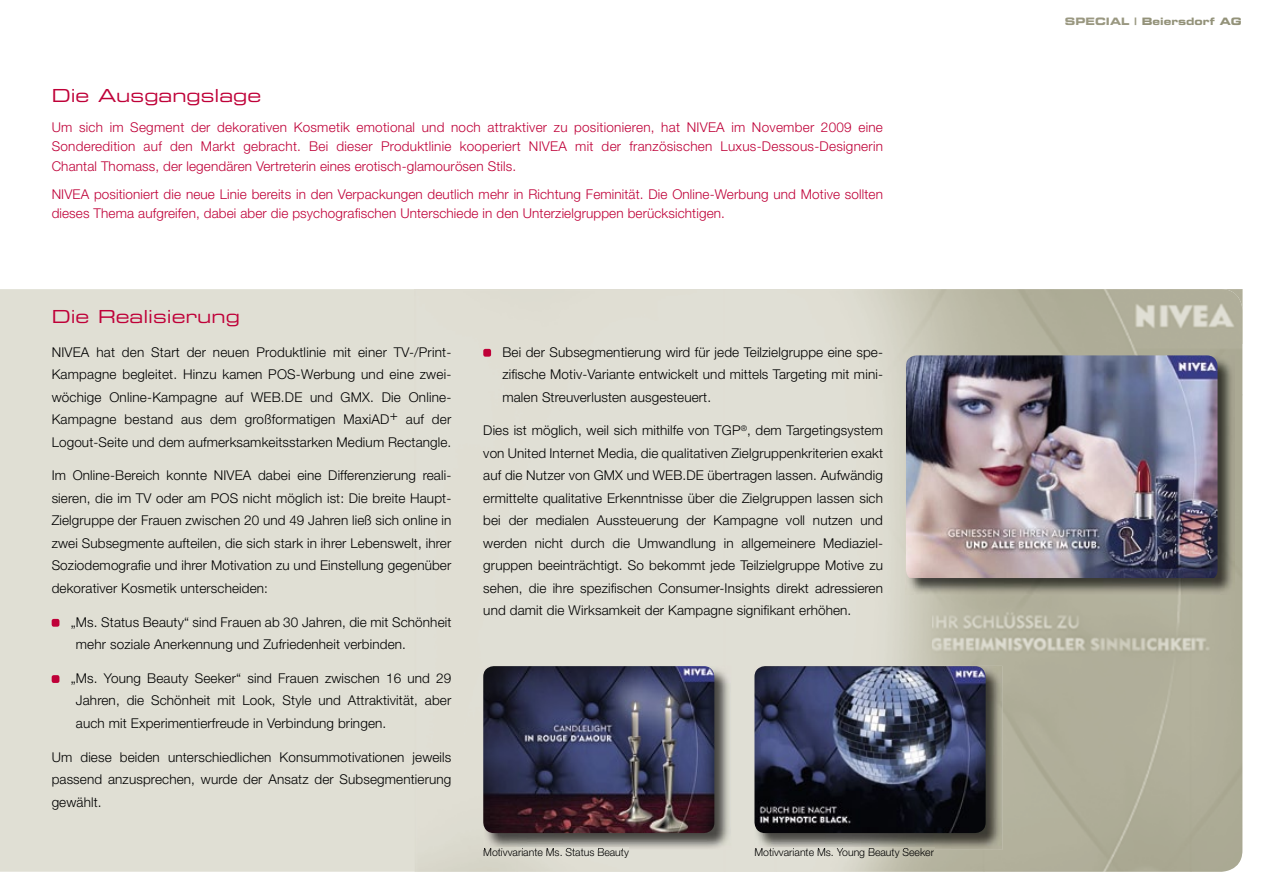
<style>
.page{position:relative;width:1263px;height:893px;background:#fff}
.page>*{position:absolute;margin:0;border:0;box-sizing:border-box;transform-origin:0 0}
.t1{font:18px "Eurostile Extended Two";color:#bf0038}
.t2{font:300 13.5px/22.5px "Helvetica Neue";letter-spacing:.01em;color:#000;text-align:justify}
.t3{font:300 13.5px/19.5px "Helvetica Neue";letter-spacing:.01em;color:#bf0038;text-align:justify}
.t4{font:300 10.5px "Helvetica Neue";color:#000}
.t5{font:10.2px "Eurostile Bold Extended Two";color:#939279}
.s1{color:#9a9881}
</style>
<div class="page">
<div style="left:0;top:289px;width:415px;height:583px;background:#e0dfd4"></div>
<img style="left:932px;top:289px;width:310px;height:106px">
<div style="left:1191px;top:395px;width:51px;height:477px;background:#afad98"></div>
<img style="left:932px;top:594px;width:259px;height:119px">
<img style="left:984px;top:713px;width:207px;height:159px">
<img style="left:906px;top:355px;width:328px;height:239px">
<img style="left:906px;top:355px;width:311px;height:223px">
<img style="left:483px;top:666px;width:248px;height:184px">
<img style="left:484px;top:848px;width:145px;height:2px">
<img style="left:483px;top:666px;width:231px;height:167px">
<img style="left:754px;top:666px;width:248px;height:184px">
<img style="left:755px;top:848px;width:179px;height:2px">
<img style="left:754px;top:666px;width:232px;height:167px">
<div style="left:52px;top:619px;width:7px;height:8px;background:#bf0038;border-radius:2px"></div>
<div style="left:52px;top:675px;width:7px;height:8px;background:#bf0038;border-radius:2px"></div>
<div style="left:483px;top:349px;width:8px;height:8px;background:#bf0038;border-radius:2px"></div>
<h1 class="t1" style="left:52px;top:83px;width:211px">Die Ausgangslage</h1>
<p class="t3" style="left:52px;top:117px;width:833px">Um sich im Segment der dekorativen Kosmetik emotional und noch attraktiver zu positionieren, hat NIVEA im November 2009 eine Sonderedition auf den Markt gebracht. Bei dieser Produktlinie kooperiert NIVEA mit der französischen Luxus-Dessous-Designerin Chantal Thomass, der legendären Vertreterin eines erotisch-glamourösen Stils.</p>
<p class="t3" style="left:52px;top:184px;width:833px">NIVEA positioniert die neue Linie bereits in den Verpackungen deutlich mehr in Richtung Feminität. Die Online-Werbung und Motive sollten dieses Thema aufgreifen, dabei aber die psychografischen Unterschiede in den Unterzielgruppen berücksichtigen.</p>
<h1 class="t1" style="left:52px;top:304px;width:190px">Die Realisierung</h1>
<p class="t2" style="left:52px;top:340px;width:401px">NIVEA hat den Start der neuen Produktlinie mit einer TV-/Print-Kampagne begleitet. Hinzu kamen POS-Werbung und eine zwei&shy;wöchige Online-Kampagne auf WEB.DE und GMX. Die Online-Kampagne bestand aus dem großformatigen MaxiAD+ auf der Logout-Seite und dem aufmerksamkeitsstarken Medium Rectangle.</p>
<p class="t2" style="left:52px;top:464px;width:401px">Im Online-Bereich konnte NIVEA dabei eine Differenzierung rea li&shy;sieren, die im TV oder am POS nicht möglich ist: Die breite Haupt-Zielgruppe der Frauen zwischen 20 und 49 Jahren ließ sich online in zwei Subsegmente aufteilen, die sich stark in ihrer Lebenswelt, ihrer Soziodemografie und ihrer Motivation zu und Einstellung gegenüber dekorativer Kosmetik unterscheiden:</p>
<p class="t2" style="left:76px;top:610px;width:377px;text-indent:-5px">„ Ms. Status Beauty“ sind Frauen ab 30 Jahren, die mit Schönheit mehr soziale Anerkennung und Zufriedenheit verbinden.</p>
<p class="t2" style="left:76px;top:667px;width:377px;text-indent:-5px">„ Ms. Young Beauty Seeker“ sind Frauen zwischen 16 und 29<br>Jahren, die Schönheit mit Look, Style und Attraktivität, aber auch mit Experimentierfreude in Verbindung bringen.</p>
<p class="t2" style="left:52px;top:745px;width:401px">Um diese beiden unterschiedlichen Konsummotivationen jeweils passend anzusprechen, wurde der Ansatz der Subsegmentierung gewählt.</p>
<p class="t2" style="left:502px;top:340px;width:382px">Bei der Subsegmentierung wird für jede Teilzielgruppe eine spe&shy;zifische Motiv-Variante entwickelt und mittels Targeting mit mini&shy;malen Streuverlusten ausgesteuert.</p>
<p class="t2" style="left:483px;top:419px;width:401px">Dies ist möglich, weil sich mithilfe von TGP<sup>®</sup>, dem Targetingsystem von United Internet Media, die qualitativen Zielgruppenkriterien exakt auf die Nutzer von GMX und WEB.DE übertragen lassen. Auf wändig ermittelte qualitative Erkenntnisse über die Zielgruppen lassen sich bei der medialen Aussteuerung der Kampagne voll nutzen und werden nicht durch die Umwandlung in allgemeinere Media ziel&shy;gruppen beeinträchtigt. So bekommt jede Teilzielgruppe Motive zu sehen, die ihre spezifischen Consumer-Insights direkt adressieren und damit die Wirksamkeit der Kampagne signifikant erhöhen.</p>
<p class="t4" style="left:483px;top:845px;width:147px">Motivvariante Ms. Status Beauty</p>
<p class="t4" style="left:754px;top:845px;width:181px">Motivvariante Ms. Young Beauty Seeker</p>
<p class="t5" style="left:1065px;top:14px;width:178px"><span class="s1">sPECIAL |</span> Beiersdorf AG</p>
</div>
